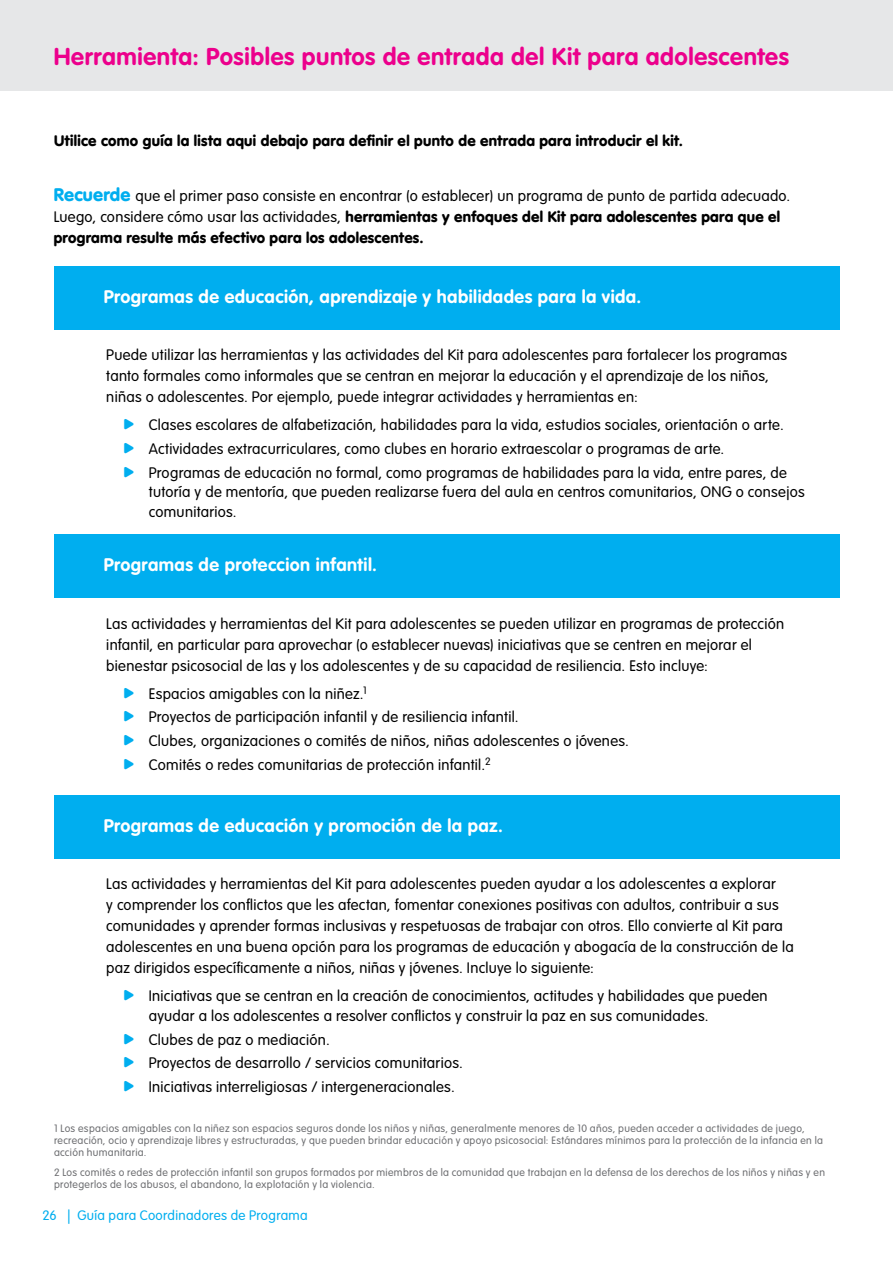
<style>
.page{position:relative;width:893px;height:1263px;background:#fff}
.page>*{position:absolute;margin:0;border:0;box-sizing:border-box;transform-origin:0 0}
.t1{font:700 24px "VAG Rounded Std";letter-spacing:.025em;color:#ec008c}
.t2{font:700 18px "VAG Rounded Std";letter-spacing:.025em;color:#fff}
.t3{font:300 15px/21px "VAG Rounded Std";letter-spacing:.02em;color:#000}
.t4{font:900 15px "VAG Rounded Std";letter-spacing:.02em;color:#000}
.t5{font:300 13.5px "VAG Rounded Std";letter-spacing:.02em;color:#00aeef}
.t6{font:300 10.5px/12px "VAG Rounded Std";letter-spacing:.03em;color:#6d6e71}
.s1{font-weight:900;font-size:18px;color:#00aeef}
.s2{font-weight:900}
.s3{color:#00aeef}
</style>
<div class="page">
<div style="left:0;top:0;width:893px;height:91px;background:#e6e7e8"></div>
<div style="left:54px;top:267px;width:785px;height:63px;background:#00aeef"></div>
<div style="left:54px;top:535px;width:785px;height:63px;background:#00aeef"></div>
<div style="left:54px;top:795px;width:785px;height:64px;background:#00aeef"></div>
<h1 class="t1" style="left:54px;top:42px;width:737px">Herramienta: Posibles puntos de entrada del Kit para adolescentes</h1>
<p class="t4" style="left:54px;top:132px;width:630px">Utilice como guía la lista aqui debajo para definir el punto de entrada para introducir el kit.</p>
<p class="t3" style="left:54px;top:186px;width:738px"><span class="s1">Recuerde</span> que el primer paso consiste en encontrar (o establecer) un programa de punto de partida adecuado.<br>Luego, considere cómo usar las actividades, <span class="s2">herramientas y enfoques del Kit para adolescentes para que el programa resulte más efectivo para los adolescentes.</span></p>
<p class="t2" style="left:104px;top:286px;width:539px">Programas de educación, aprendizaje y habilidades para la vida.</p>
<p class="t3" style="left:106px;top:345px;width:682px">Puede utilizar las herramientas y las actividades del Kit para adolescentes para fortalecer los programas tanto formales como informales que se centran en mejorar la educación y el aprendizaje de los niños, niñas o adolescentes. Por ejemplo, puede integrar actividades y herramientas en:</p>
<p class="t3" style="left:123px;top:415px;width:662px"><span class="s3">•</span> Clases escolares de alfabetización, habilidades para la vida, estudios sociales, orientación o arte.</p>
<p class="t3" style="left:123px;top:439px;width:603px"><span class="s3">•</span> Actividades extracurriculares, como clubes en horario extraescolar o programas de arte.</p>
<p class="t3" style="left:149px;top:463px;width:657px;line-height:19.5px;text-indent:-26px"><span class="s3">•</span> Programas de educación no formal, como programas de habilidades para la vida, entre pares, de tutoría y de mentoría, que pueden realizarse fuera del aula en centros comunitarios, ONG o consejos comunitarios.</p>
<p class="t2" style="left:104px;top:554px;width:275px">Programas de proteccion infantil.</p>
<p class="t3" style="left:106px;top:613px;width:679px">Las actividades y herramientas del Kit para adolescentes se pueden utilizar en programas de protección infantil, en particular para aprovechar (o establecer nuevas) iniciativas que se centren en mejorar el bienestar psicosocial de las y los adolescentes y de su capacidad de resiliencia. Esto incluye:</p>
<p class="t3" style="left:123px;top:683px;width:245px"><span class="s3">•</span> Espacios amigables con la niñez.<sup>1</sup></p>
<p class="t3" style="left:123px;top:707px;width:397px"><span class="s3">•</span> Proyectos de participación infantil y de resiliencia infantil.</p>
<p class="t3" style="left:123px;top:731px;width:507px"><span class="s3">•</span> Clubes, organizaciones o comités de niños, niñas adolescentes o jóvenes.</p>
<p class="t3" style="left:123px;top:754px;width:369px"><span class="s3">•</span> Comités o redes comunitarias de protección infantil.<sup>2</sup></p>
<p class="t2" style="left:104px;top:815px;width:401px">Programas de educación y promoción de la paz.</p>
<p class="t3" style="left:106px;top:874px;width:689px">Las actividades y herramientas del Kit para adolescentes pueden ayudar a los adolescentes a explorar<br>y comprender los conflictos que les afectan, fomentar conexiones positivas con adultos, contribuir a sus comunidades y aprender formas inclusivas y respetuosas de trabajar con otros. Ello convierte al Kit para adolescentes en una buena opción para los programas de educación y abogacía de la construcción de la paz dirigidos específicamente a niños, niñas y jóvenes. Incluye lo siguiente:</p>
<p class="t3" style="left:149px;top:987px;width:620px;line-height:19.5px;text-indent:-26px"><span class="s3">•</span> Iniciativas que se centran en la creación de conocimientos, actitudes y habilidades que pueden ayudar a los adolescentes a resolver conflictos y construir la paz en sus comunidades.</p>
<p class="t3" style="left:123px;top:1029px;width:208px"><span class="s3">•</span> Clubes de paz o mediación.</p>
<p class="t3" style="left:123px;top:1053px;width:341px"><span class="s3">•</span> Proyectos de desarrollo / servicios comunitarios.</p>
<p class="t3" style="left:123px;top:1077px;width:333px"><span class="s3">•</span> Iniciativas interreligiosas / intergeneracionales.</p>
<p class="t6" style="left:54px;top:1122px;width:770px">1 Los espacios amigables con la niñez son espacios seguros donde los niños y niñas, generalmente menores de 10 años, pueden acceder a actividades de juego, recreación, ocio y aprendizaje libres y estructuradas, y que pueden brindar educación y apoyo psicosocial: Estándares mínimos para la protección de la infancia en la acción humanitaria.</p>
<p class="t6" style="left:54px;top:1167px;width:772px">2 Los comités o redes de protección infantil son grupos formados por miembros de la comunidad que trabajan en la defensa de los derechos de los niños y niñas y en protegerlos de los abusos, el abandono, la explotación y la violencia.</p>
<p class="t5" style="left:43px;top:1208px;width:267px">26 | Guía para Coordinadores de Programa</p>
</div>
